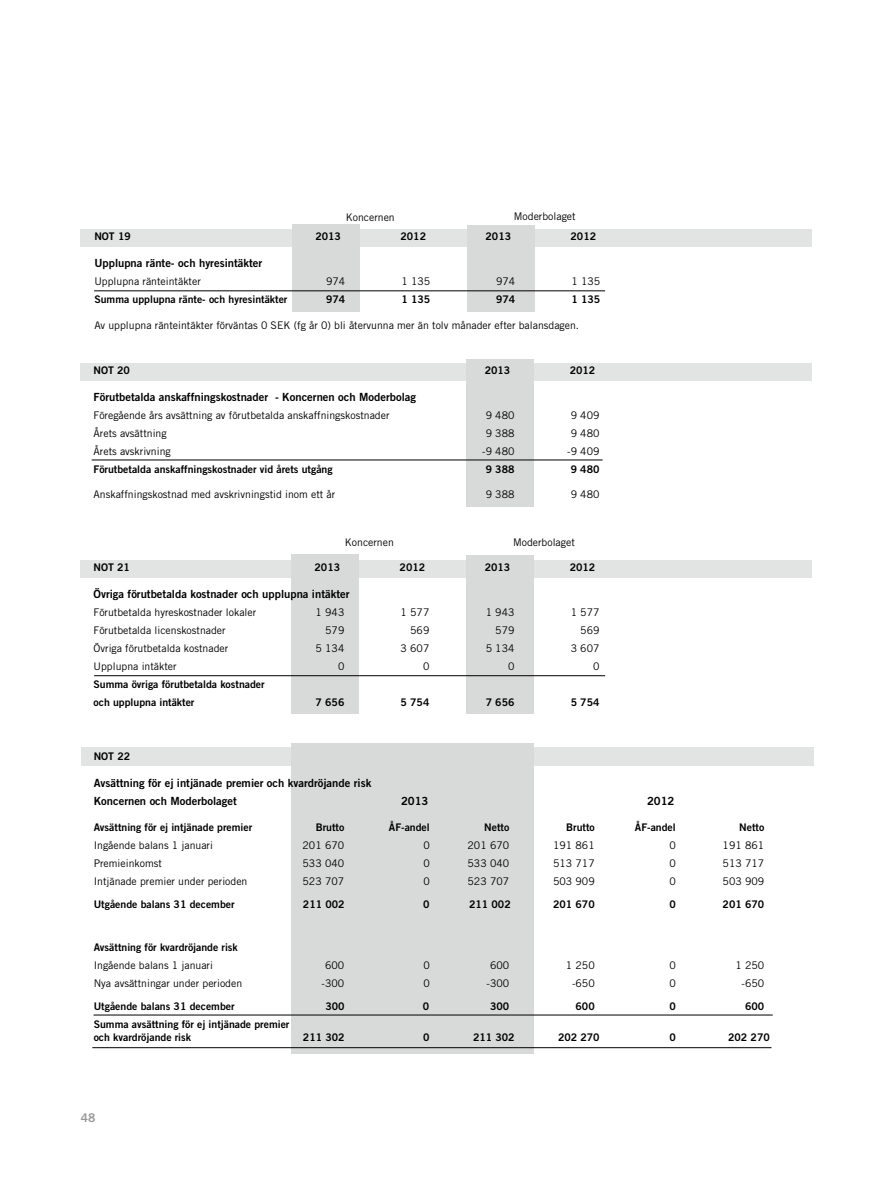
<style>
.page{position:relative;width:893px;height:1191px;background:#fff}
.page>*{position:absolute;margin:0;border:0;box-sizing:border-box;transform-origin:0 0}
.t1{font:700 12px "LF Trade";color:#989898}
.t2{font:700 11.25px/18px "LF Trade";color:#000}
.t3{font:10.5px "Trade Gothic";color:#000}
.t4{font:700 10.5px/18px "LF Trade";color:#000}
</style>
<div class="page">
<div style="left:80px;top:560px;width:731px;height:17px;background:#e2e3e3"></div>
<div style="left:80px;top:363px;width:731px;height:17px;background:#e2e3e3"></div>
<div style="left:81px;top:230px;width:731px;height:17px;background:#e2e3e3"></div>
<div style="left:468px;top:225px;width:67px;height:87px;background:#d8d9d9"></div>
<div style="left:292px;top:225px;width:67px;height:87px;background:#d8d9d9"></div>
<div style="left:467px;top:359px;width:67px;height:147px;background:#d8d9d9"></div>
<div style="left:467px;top:554px;width:67px;height:159px;background:#d8d9d9"></div>
<div style="left:291px;top:554px;width:67px;height:159px;background:#d8d9d9"></div>
<div style="left:81px;top:747px;width:732px;height:18px;background:#e2e3e3"></div>
<div style="left:291px;top:743px;width:243px;height:311px;background:#d8d9d9"></div>
<hr style="left:94px;top:290px;width:511px;height:1px;background:#000">
<hr style="left:92px;top:459px;width:511px;height:1px;background:#000">
<hr style="left:94px;top:675px;width:511px;height:1px;background:#000">
<hr style="left:94px;top:1014px;width:679px;height:1px;background:#000">
<hr style="left:92px;top:1047px;width:679px;height:1px;background:#000">
<p class="t3" style="left:346px;top:210px;width:51px">Koncernen</p>
<p class="t3" style="left:514px;top:210px;width:63px">Moderbolaget</p>
<p class="t4" style="left:94px;top:227px;width:38px">NOT 19</p>
<p class="t4" style="left:315px;top:227px;width:27px">2013</p>
<p class="t4" style="left:400px;top:227px;width:27px">2012</p>
<p class="t4" style="left:485px;top:227px;width:27px">2013</p>
<p class="t4" style="left:571px;top:227px;width:27px">2012</p>
<p class="t2" style="left:94px;top:254px;width:169px">Upplupna ränte- och hyresintäkter</p>
<p class="t3" style="left:94px;top:275px;width:108px">Upplupna ränteintäkter</p>
<p class="t3" style="left:326px;top:275px;width:21px">974</p>
<p class="t3" style="left:401px;top:275px;width:30px">1 135</p>
<p class="t3" style="left:496px;top:275px;width:21px">974</p>
<p class="t3" style="left:571px;top:275px;width:30px">1 135</p>
<p class="t4" style="left:94px;top:290px;width:195px">Summa upplupna ränte- och hyresintäkter</p>
<p class="t4" style="left:326px;top:290px;width:21px">974</p>
<p class="t4" style="left:401px;top:290px;width:30px">1 135</p>
<p class="t4" style="left:496px;top:290px;width:21px">974</p>
<p class="t4" style="left:571px;top:290px;width:30px">1 135</p>
<p class="t3" style="left:94px;top:318px;width:486px">Av upplupna ränteintäkter förväntas 0 SEK (fg år 0) bli återvunna mer än tolv månader efter balansdagen.</p>
<p class="t4" style="left:94px;top:361px;width:38px">NOT 20</p>
<p class="t4" style="left:485px;top:361px;width:27px">2013</p>
<p class="t4" style="left:570px;top:361px;width:27px">2012</p>
<p class="t2" style="left:94px;top:387px;width:324px">Förutbetalda anskaffningskostnader - Koncernen och Moderbolag</p>
<p class="t3" style="left:94px;top:408px;width:298px">Föregående års avsättning av förutbetalda anskaffningskostnader</p>
<p class="t3" style="left:486px;top:408px;width:30px">9 480</p>
<p class="t3" style="left:571px;top:408px;width:30px">9 409</p>
<p class="t3" style="left:94px;top:426px;width:75px">Årets avsättning</p>
<p class="t3" style="left:486px;top:426px;width:30px">9 388</p>
<p class="t3" style="left:571px;top:426px;width:30px">9 480</p>
<p class="t3" style="left:94px;top:444px;width:79px">Årets avskrivning</p>
<p class="t3" style="left:482px;top:444px;width:34px">-9 480</p>
<p class="t3" style="left:567px;top:444px;width:34px">-9 409</p>
<p class="t4" style="left:94px;top:460px;width:241px">Förutbetalda anskaffningskostnader vid årets utgång</p>
<p class="t4" style="left:486px;top:460px;width:30px">9 388</p>
<p class="t4" style="left:571px;top:460px;width:30px">9 480</p>
<p class="t3" style="left:94px;top:488px;width:243px">Anskaffningskostnad med avskrivningstid inom ett år</p>
<p class="t3" style="left:486px;top:488px;width:30px">9 388</p>
<p class="t3" style="left:571px;top:488px;width:30px">9 480</p>
<p class="t3" style="left:345px;top:536px;width:51px">Koncernen</p>
<p class="t4" style="left:94px;top:557px;width:38px">NOT 21</p>
<p class="t4" style="left:315px;top:557px;width:27px">2013</p>
<p class="t4" style="left:400px;top:557px;width:27px">2012</p>
<p class="t4" style="left:485px;top:557px;width:27px">2013</p>
<p class="t4" style="left:570px;top:557px;width:27px">2012</p>
<p class="t2" style="left:94px;top:584px;width:257px">Övriga förutbetalda kostnader och upplupna intäkter</p>
<p class="t3" style="left:94px;top:605px;width:164px">Förutbetalda hyreskostnader lokaler</p>
<p class="t3" style="left:316px;top:605px;width:30px">1 943</p>
<p class="t3" style="left:401px;top:605px;width:30px">1 577</p>
<p class="t3" style="left:486px;top:605px;width:30px">1 943</p>
<p class="t3" style="left:571px;top:605px;width:30px">1 577</p>
<p class="t3" style="left:94px;top:623px;width:134px">Förutbetalda licenskostnader</p>
<p class="t3" style="left:325px;top:623px;width:21px">579</p>
<p class="t3" style="left:410px;top:623px;width:21px">569</p>
<p class="t3" style="left:495px;top:623px;width:21px">579</p>
<p class="t3" style="left:580px;top:623px;width:21px">569</p>
<p class="t3" style="left:94px;top:641px;width:136px">Övriga förutbetalda kostnader</p>
<p class="t3" style="left:316px;top:641px;width:30px">5 134</p>
<p class="t3" style="left:401px;top:641px;width:30px">3 607</p>
<p class="t3" style="left:486px;top:641px;width:30px">5 134</p>
<p class="t3" style="left:571px;top:641px;width:30px">3 607</p>
<p class="t3" style="left:94px;top:659px;width:85px">Upplupna intäkter</p>
<p class="t3" style="left:338px;top:659px;width:8px">0</p>
<p class="t3" style="left:423px;top:659px;width:8px">0</p>
<p class="t3" style="left:508px;top:659px;width:8px">0</p>
<p class="t3" style="left:593px;top:659px;width:8px">0</p>
<p class="t4" style="left:94px;top:674px;width:173px">Summa övriga förutbetalda kostnader och upplupna intäkter</p>
<p class="t3" style="left:513px;top:536px;width:63px">Moderbolaget</p>
<p class="t4" style="left:316px;top:692px;width:30px">7 656</p>
<p class="t4" style="left:401px;top:692px;width:30px">5 754</p>
<p class="t4" style="left:486px;top:692px;width:30px">7 656</p>
<p class="t4" style="left:571px;top:692px;width:30px">5 754</p>
<p class="t4" style="left:94px;top:747px;width:38px">NOT 22</p>
<p class="t2" style="left:94px;top:773px;width:279px">Avsättning för ej intjänade premier och kvardröjande risk<br>Koncernen och Moderbolaget</p>
<p class="t2" style="left:401px;top:791px;width:29px">2013</p>
<p class="t2" style="left:647px;top:791px;width:29px">2012</p>
<p class="t4" style="left:94px;top:818px;width:160px">Avsättning för ej intjänade premier</p>
<p class="t4" style="left:316px;top:818px;width:30px">Brutto</p>
<p class="t4" style="left:389px;top:818px;width:42px">ÅF-andel</p>
<p class="t4" style="left:484px;top:818px;width:27px">Netto</p>
<p class="t4" style="left:566px;top:818px;width:30px">Brutto</p>
<p class="t4" style="left:635px;top:818px;width:42px">ÅF-andel</p>
<p class="t4" style="left:739px;top:818px;width:27px">Netto</p>
<p class="t3" style="left:94px;top:839px;width:121px">Ingående balans 1 januari</p>
<p class="t3" style="left:303px;top:839px;width:43px">201 670</p>
<p class="t3" style="left:423px;top:839px;width:8px">0</p>
<p class="t3" style="left:468px;top:839px;width:43px">201 670</p>
<p class="t3" style="left:553px;top:839px;width:43px">191 861</p>
<p class="t3" style="left:669px;top:839px;width:8px">0</p>
<p class="t3" style="left:723px;top:839px;width:43px">191 861</p>
<p class="t3" style="left:94px;top:857px;width:70px">Premieinkomst</p>
<p class="t3" style="left:303px;top:857px;width:43px">533 040</p>
<p class="t3" style="left:423px;top:857px;width:8px">0</p>
<p class="t3" style="left:468px;top:857px;width:43px">533 040</p>
<p class="t3" style="left:553px;top:857px;width:43px">513 717</p>
<p class="t3" style="left:669px;top:857px;width:8px">0</p>
<p class="t3" style="left:723px;top:857px;width:43px">513 717</p>
<p class="t3" style="left:94px;top:875px;width:155px">Intjänade premier under perioden</p>
<p class="t3" style="left:303px;top:875px;width:43px">523 707</p>
<p class="t3" style="left:423px;top:875px;width:8px">0</p>
<p class="t3" style="left:468px;top:875px;width:43px">523 707</p>
<p class="t3" style="left:553px;top:875px;width:43px">503 909</p>
<p class="t3" style="left:669px;top:875px;width:8px">0</p>
<p class="t3" style="left:723px;top:875px;width:43px">503 909</p>
<p class="t4" style="left:94px;top:894px;width:142px">Utgående balans 31 december</p>
<p class="t4" style="left:303px;top:894px;width:43px">211 002</p>
<p class="t4" style="left:423px;top:894px;width:8px">0</p>
<p class="t4" style="left:469px;top:894px;width:43px">211 002</p>
<p class="t4" style="left:553px;top:894px;width:43px">201 670</p>
<p class="t4" style="left:669px;top:894px;width:8px">0</p>
<p class="t4" style="left:723px;top:894px;width:43px">201 670</p>
<p class="t4" style="left:94px;top:938px;width:146px">Avsättning för kvardröjande risk</p>
<p class="t3" style="left:94px;top:959px;width:121px">Ingående balans 1 januari</p>
<p class="t3" style="left:325px;top:959px;width:21px">600</p>
<p class="t3" style="left:423px;top:959px;width:8px">0</p>
<p class="t3" style="left:490px;top:959px;width:21px">600</p>
<p class="t3" style="left:566px;top:959px;width:30px">1 250</p>
<p class="t3" style="left:669px;top:959px;width:8px">0</p>
<p class="t3" style="left:735px;top:959px;width:30px">1 250</p>
<p class="t3" style="left:94px;top:977px;width:150px">Nya avsättningar under perioden</p>
<p class="t3" style="left:321px;top:977px;width:24px">-300</p>
<p class="t3" style="left:423px;top:977px;width:8px">0</p>
<p class="t3" style="left:486px;top:977px;width:24px">-300</p>
<p class="t3" style="left:572px;top:977px;width:24px">-650</p>
<p class="t3" style="left:669px;top:977px;width:8px">0</p>
<p class="t3" style="left:741px;top:977px;width:24px">-650</p>
<p class="t4" style="left:94px;top:996px;width:142px">Utgående balans 31 december</p>
<p class="t4" style="left:325px;top:996px;width:21px">300</p>
<p class="t4" style="left:423px;top:996px;width:8px">0</p>
<p class="t4" style="left:490px;top:996px;width:21px">300</p>
<p class="t4" style="left:575px;top:996px;width:21px">600</p>
<p class="t4" style="left:669px;top:996px;width:8px">0</p>
<p class="t4" style="left:745px;top:996px;width:21px">600</p>
<p class="t4" style="left:94px;top:1016px;width:197px;line-height:13.5px">Summa avsättning för ej intjänade premier och kvardröjande risk</p>
<p class="t4" style="left:303px;top:1028px;width:43px">211 302</p>
<p class="t4" style="left:423px;top:1028px;width:8px">0</p>
<p class="t4" style="left:473px;top:1028px;width:43px">211 302</p>
<p class="t4" style="left:558px;top:1028px;width:43px">202 270</p>
<p class="t4" style="left:669px;top:1028px;width:8px">0</p>
<p class="t4" style="left:728px;top:1028px;width:43px">202 270</p>
<p class="t1" style="left:81px;top:1110px;width:16px">48</p>
</div>
